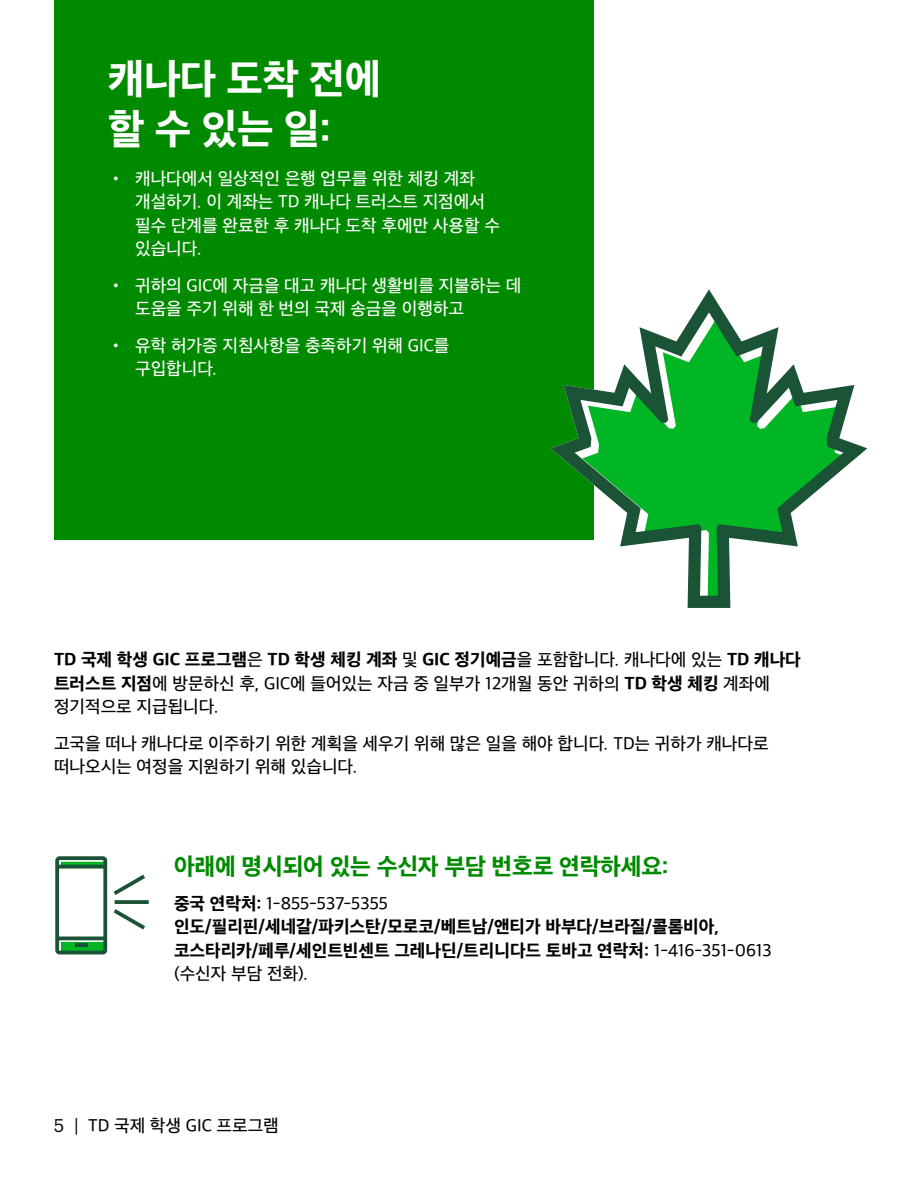
<style>
.page{position:relative;width:918px;height:1188px;background:#fff}
.page>*{position:absolute;margin:0;border:0;box-sizing:border-box;transform-origin:0 0}
.t1{font:800 42px/50.4px "Apple SD Gothic Neo";letter-spacing:-.01em;color:#fff}
.t2{font:800 24px "Apple SD Gothic Neo";letter-spacing:-.01em;color:#008a00}
.t3{font:500 18px/23.2px "Apple SD Gothic Neo";color:#000}
.t4{font:500 18px/23.2px "Apple SD Gothic Neo";color:#fff}
.t5{font:800 18px/23.2px "Apple SD Gothic Neo";color:#000}
.s1{font-weight:800}
.s2{font-weight:500}
.s3{font-family:"TD Graphik";font-weight:400}
</style>
<div class="page">
<svg style="left:115px;top:900px;width:34px;height:4px"></svg>
<div style="left:54px;top:0;width:540px;height:540px;background:#008a00"></div>
<svg style="left:551px;top:289px;width:316px;height:319px"></svg>
<div style="left:55px;top:856px;width:52px;height:98px;border:4px solid #1a5336;border-radius:2px"></div>
<hr style="left:57px;top:865px;width:48px;height:4px;background:#1a5336">
<hr style="left:57px;top:937px;width:48px;height:3px;background:#1a5336">
<svg style="left:61px;top:942px;width:44px;height:10px"></svg>
<svg style="left:61px;top:862px;width:84px;height:37px"></svg>
<svg style="left:113px;top:909px;width:32px;height:21px"></svg>
<p class="t1" style="left:108px;top:56px;width:275px">캐나다 도착 전에 할 수 있는 일:</p>
<p class="t4" style="left:135px;top:168px;width:366px;text-indent:-27px">• 캐나다에서 일상적인 은행 업무를 위한 체킹 계좌 개설하기. 이 계좌는 TD 캐나다 트러스트 지점에서 필수 단계를 완료한 후 캐나다 도착 후에만 사용할 수 있습니다.</p>
<p class="t4" style="left:135px;top:275px;width:388px;text-indent:-27px">• 귀하의 GIC에 자금을 대고 캐나다 생활비를 지불하는 데 도움을 주기 위해 한 번의 국제 송금을 이행하고</p>
<p class="t4" style="left:135px;top:335px;width:316px;text-indent:-27px">• 유학 허가증 지침사항을 충족하기 위해 GIC를 구입합니다.</p>
<p class="t3" style="left:54px;top:649px;width:748px"><span class="s1">TD 국제 학생 GIC 프로그램</span>은 <span class="s1">TD 학생 체킹 계좌</span> 및 <span class="s1">GIC 정기예금</span>을 포함합니다. 캐나다에 있는 <span class="s1">TD 캐나다 트러스트 지점</span>에 방문하신 후, GIC에 들어있는 자금 중 일부가 12개월 동안 귀하의 <span class="s1">TD 학생 체킹</span> 계좌에 정기적으로 지급됩니다.</p>
<p class="t3" style="left:54px;top:733px;width:716px">고국을 떠나 캐나다로 이주하기 위한 계획을 세우기 위해 많은 일을 해야 합니다. TD는 귀하가 캐나다로 떠나오시는 여정을 지원하기 위해 있습니다.</p>
<h2 class="t2" style="left:174px;top:853px;width:496px">아래에 명시되어 있는 수신자 부담 번호로 연락하세요:</h2>
<p class="t5" style="left:174px;top:893px;width:599px">중국 연락처: <span class="s2">1-855-537-5355<br></span>인도/필리핀/세네갈/파키스탄/모로코/베트남/앤티가 바부다/브라질/콜롬비아, 코스타리카/페루/세인트빈센트 그레나딘/트리니다드 토바고 연락처: <span class="s2">1-416-351-0613 (수신자 부담 전화).</span></p>
<p class="t3" style="left:54px;top:1115px;width:226px"><span class="s3">5 |</span> TD 국제 학생 GIC 프로그램</p>
</div>
